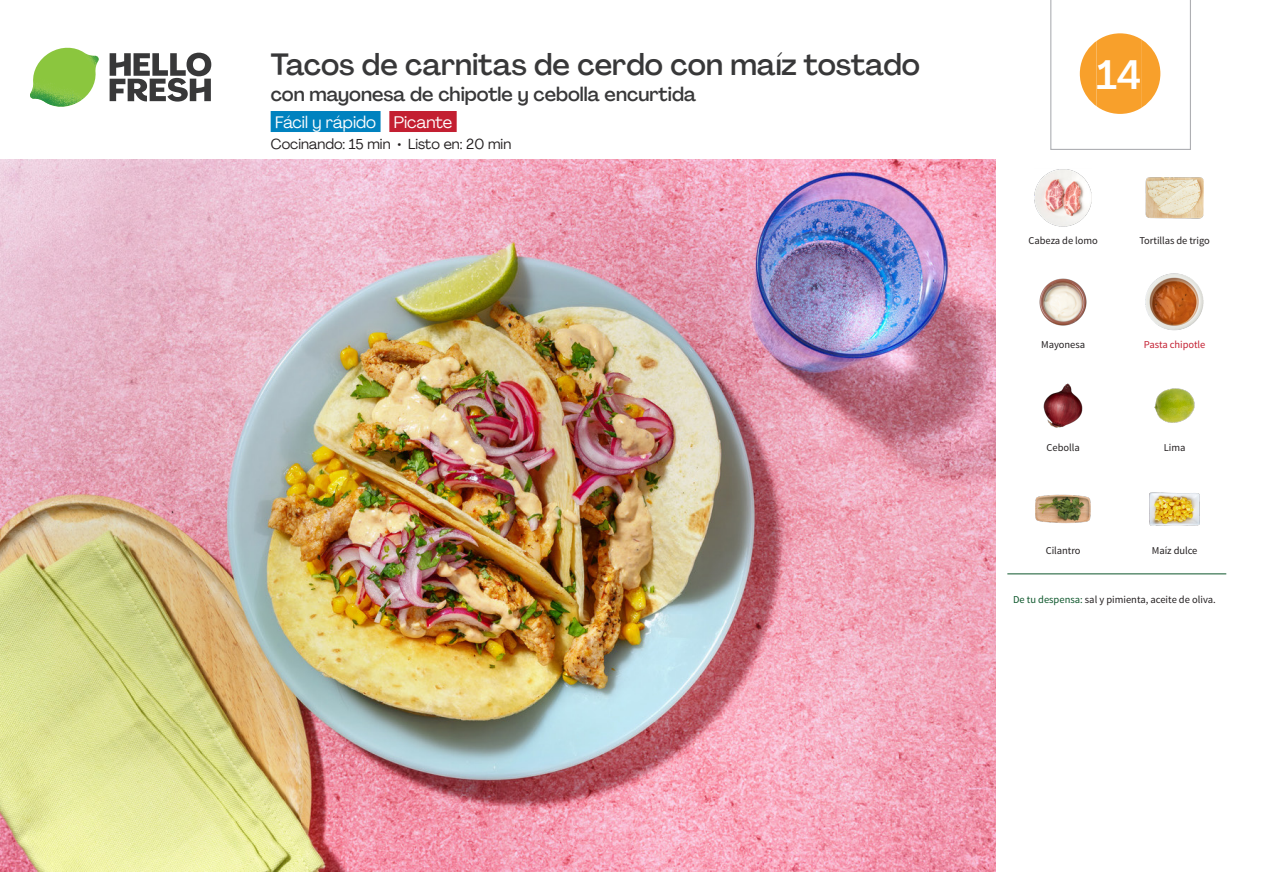
<style>
.page{position:relative;width:1263px;height:893px;background:#fff}
.page>*{position:absolute;margin:0;border:0;box-sizing:border-box;transform-origin:0 0}
._24_Recipe_Nr_Bag{font:500 40.5px "Agrandir";color:#fff}
._15_Titel_UK{font:500 30px "Agrandir";color:#383839}
._15_Titel_UK-2{font:500 19.5px "Agrandir";color:#383839}
._02_Box_Type{font:16.5px "Agrandir";color:#fff}
._02_Box_Type-2{font:14.25px "Agrandir";color:#231f20}
._18_FRONT_ingredients_UK{font:10.5px "Source Sans Pro";letter-spacing:-.005em;color:#231f20}
._18_FRONT_ingredients_UK-2{font:10.5px "Source Sans Pro";letter-spacing:-.005em;color:#c31f31}
.s1{color:#0e572c}
</style>
<div class="page">
<svg style="left:110px;top:53px;width:101px;height:49px"></svg>
<img style="left:30px;top:48px;width:69px;height:59px">
<img style="left:0;top:159px;width:995px;height:713px">
<div style="left:271px;top:111px;width:110px;height:21px;background:#0082bf"></div>
<div style="left:389px;top:111px;width:68px;height:21px;background:#c31f31"></div>
<img style="left:1034px;top:169px;width:58px;height:57px">
<img style="left:1146px;top:177px;width:57px;height:42px">
<img style="left:1146px;top:273px;width:57px;height:58px">
<img style="left:1039px;top:278px;width:48px;height:48px">
<img style="left:1154px;top:388px;width:41px;height:35px">
<img style="left:1043px;top:383px;width:40px;height:45px">
<img style="left:1149px;top:492px;width:51px;height:34px">
<img style="left:1035px;top:494px;width:56px;height:30px">
<hr style="left:1007px;top:574px;width:219px;height:1px;background:#0e572c">
<svg style="left:1050px;top:0;width:141px;height:150px"></svg>
<p class="_15_Titel_UK" style="left:271px;top:46px;width:651px">Tacos de carnitas de cerdo con maíz tostado</p>
<p class="_15_Titel_UK-2" style="left:271px;top:82px;width:427px">con mayonesa de chipotle y cebolla encurtida</p>
<p class="_02_Box_Type" style="left:275px;top:112px;width:179px">Fácil y rápido Picante</p>
<p class="_02_Box_Type-2" style="left:271px;top:135px;width:242px">Cocinando: 15 min • Listo en: 20 min</p>
<p class="_24_Recipe_Nr_Bag" style="left:1096px;top:50px;width:46px">14</p>
<p class="_18_FRONT_ingredients_UK" style="left:1028px;top:234px;width:71px">Cabeza de lomo</p>
<p class="_18_FRONT_ingredients_UK" style="left:1139px;top:234px;width:72px">Tortillas de trigo</p>
<p class="_18_FRONT_ingredients_UK" style="left:1041px;top:338px;width:45px">Mayonesa</p>
<p class="_18_FRONT_ingredients_UK-2" style="left:1144px;top:338px;width:63px">Pasta chipotle</p>
<p class="_18_FRONT_ingredients_UK" style="left:1046px;top:441px;width:35px">Cebolla</p>
<p class="_18_FRONT_ingredients_UK" style="left:1164px;top:441px;width:23px">Lima</p>
<p class="_18_FRONT_ingredients_UK" style="left:1046px;top:544px;width:36px">Cilantro</p>
<p class="_18_FRONT_ingredients_UK" style="left:1152px;top:544px;width:47px">Maíz dulce</p>
<p class="_18_FRONT_ingredients_UK" style="left:1013px;top:593px;width:204px"><span class="s1">De tu despensa:</span> sal y pimienta, aceite de oliva.</p>
</div>
